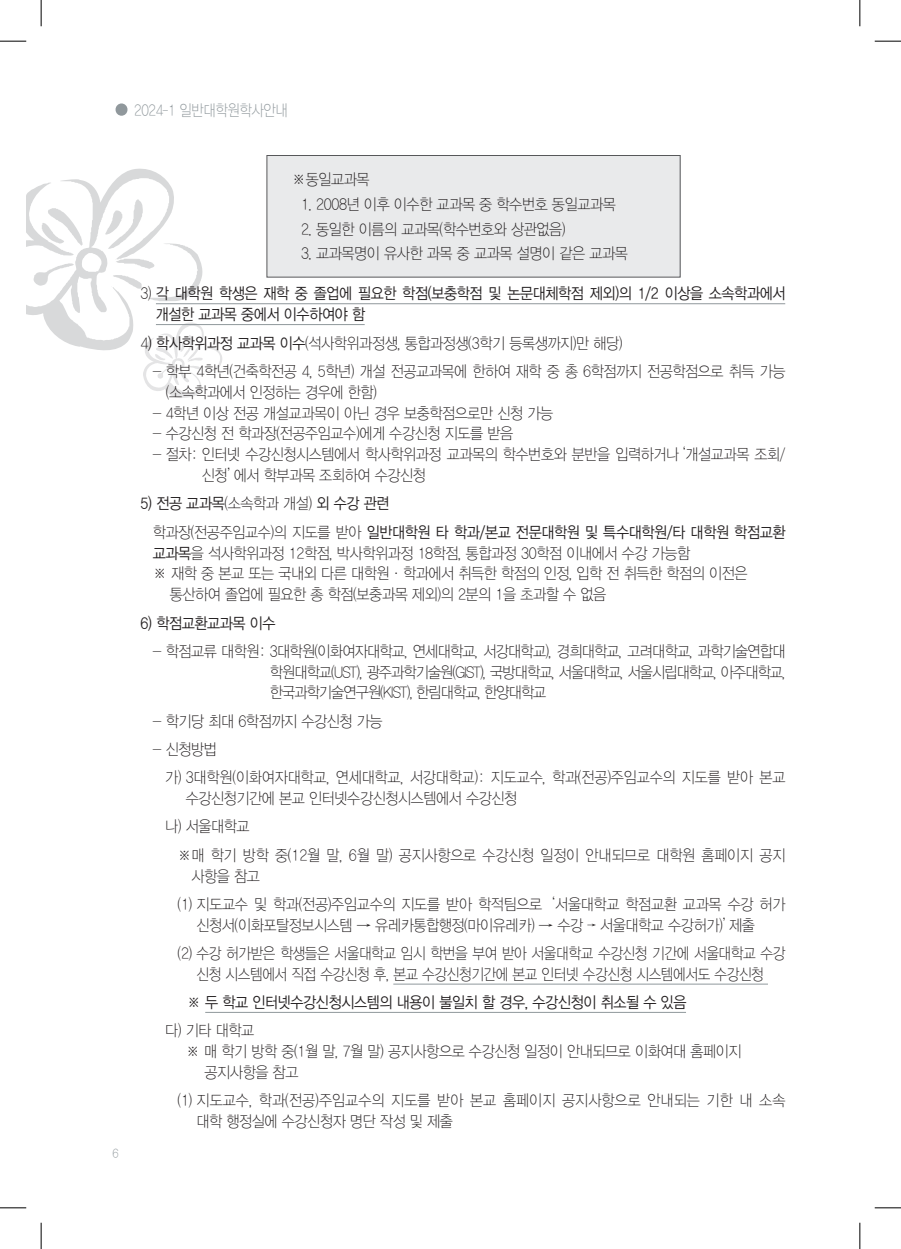
<style>
.page{position:relative;width:901px;height:1249px;background:#fff}
.page>*{position:absolute;margin:0;border:0;box-sizing:border-box;transform-origin:0 0}
.t1{font:15.75px/20.8px "YDIYGO310";letter-spacing:-.025em;color:#231f20;scale:.9 1}
.t2{font:15.75px/20.8px "YDIYGO320";letter-spacing:-.025em;color:#231f20;scale:.9 1}
.t3{font:15.75px/20.8px "YDIYGO310";letter-spacing:.005em;color:#231f20;scale:.9 1}
.t4{font:15.75px "YDIYGO310";letter-spacing:-.025em;color:#90989c;scale:.85 1}
.t5{font:12.25px "YDIYGO310";color:#90989c;scale:.9 1}
.s1{font-family:"YDIYGO310"}
.s2{font-family:"YDIYGO320"}
</style>
<div class="page">
<div style="left:116px;top:103px;width:11px;height:13px;background:#90989c;border-radius:6px"></div>
<svg style="left:26px;top:168px;width:197px;height:230px"></svg>
<hr style="left:156px;top:303px;width:629px;height:1px;background:#90989c">
<hr style="left:156px;top:324px;width:209px;height:1px;background:#90989c">
<hr style="left:393px;top:983px;width:375px;height:1px;background:#90989c">
<hr style="left:205px;top:1011px;width:481px;height:1px;background:#90989c">
<div style="left:267px;top:155px;width:413px;height:122px;background:#e9eaeb"></div>
<div style="left:267px;top:155px;width:413px;height:122px;border:1px solid #57585a"></div>
<svg style="left:587px;top:923px;width:9px;height:3px"></svg>
<svg style="left:0;top:41px;width:26px;height:1px"></svg>
<svg style="left:875px;top:41px;width:26px;height:1px"></svg>
<svg style="left:0;top:1207px;width:26px;height:1px"></svg>
<svg style="left:875px;top:1207px;width:26px;height:1px"></svg>
<svg style="left:41px;top:0;width:1px;height:26px"></svg>
<svg style="left:41px;top:1222px;width:1px;height:26px"></svg>
<svg style="left:859px;top:0;width:1px;height:26px"></svg>
<svg style="left:859px;top:1222px;width:1px;height:26px"></svg>
<p class="t4" style="left:134px;top:102px;width:182px">2024-1 일반대학원학사안내</p>
<p class="t5" style="left:112px;top:1146px;width:8px">6</p>
<p class="t1" style="left:292px;top:169px;width:88px">※동일교과목</p>
<p class="t1" style="left:301px;top:194px;width:351px">1. 2008년 이후 이수한 교과목 중 학수번호 동일교과목</p>
<p class="t1" style="left:301px;top:218px;width:295px">2. 동일한 이름의 교과목(학수번호와 상관없음)</p>
<p class="t1" style="left:301px;top:243px;width:365px">3. 교과목명이 유사한 과목 중 교과목 설명이 같은 교과목</p>
<p class="t2" style="left:156px;top:283px;width:701px;text-indent:-16px"><span class="s1">3)</span> 각 대학원 학생은 재학 중 졸업에 필요한 학점(보충학점 및 논문대체학점 제외)의 1/2 이상을 소속학과에서 개설한 교과목 중에서 이수하여야 함</p>
<p class="t1" style="left:140px;top:332px;width:537px">4<span class="s2">) 학사학위과정 교과목 이수</span>(석사학위과정생, 통합과정생(3학기 등록생까지)만 해당)</p>
<p class="t1" style="left:166px;top:361px;width:690px;text-indent:-13px">- 학부 4학년(건축학전공 4, 5학년) 개설 전공교과목에 한하여 재학 중 총 6학점까지 전공학점으로 취득 가능 (소속학과에서 인정하는 경우에 한함)</p>
<p class="t1" style="left:153px;top:402px;width:446px">- 4학년 이상 전공 개설교과목이 아닌 경우 보충학점으로만 신청 가능</p>
<p class="t1" style="left:153px;top:423px;width:402px">- 수강신청 전 학과장(전공주임교수)에게 수강신청 지도를 받음</p>
<p class="t1" style="left:202px;top:444px;width:650px;text-indent:-49px">- 절차: 인터넷 수강신청시스템에서 학사학위과정 교과목의 학수번호와 분반을 입력하거나‘개설교과목 조회/ 신청’에서 학부과목 조회하여 수강신청</p>
<p class="t2" style="left:140px;top:493px;width:278px">5) 전공 교과목<span class="s1">(소속학과 개설)</span> 외 수강 관련</p>
<p class="t2" style="left:153px;top:521px;width:704px"><span class="s1">학과장(전공주임교수)의 지도를 받아</span> 일반대학원 타 학과/본교 전문대학원 및 특수대학원/타 대학원 학점교환</p>
<p class="t1" style="left:153px;top:542px;width:598px"><span class="s2">교과목</span>을 석사학위과정 12학점, 박사학위과정 18학점, 통합과정 30학점 이내에서 수강 가능함</p>
<p class="t1" style="left:153px;top:563px;width:662px">※ 재학 중 본교 또는 국내외 다른 대학원·학과에서 취득한 학점의 인정, 입학 전 취득한 학점의 이전은</p>
<p class="t1" style="left:170px;top:584px;width:486px">통산하여 졸업에 필요한 총 학점(보충과목 제외)의 2분의 1을 초과할 수 없음</p>
<p class="t2" style="left:140px;top:612px;width:152px">6) 학점교환교과목 이수</p>
<p class="t1" style="left:270px;top:640px;width:574px;text-align:justify;text-indent:-117px">- 학점교류 대학원: 3대학원(이화여자대학교, 연세대학교, 서강대학교), 경희대학교, 고려대학교, 과학기술연합대 학원대학교(UST), 광주과학기술원(GIST), 국방대학교, 서울대학교, 서울시립대학교, 아주대학교, 한국과학기술연구원(KIST), 한림대학교, 한양대학교</p>
<p class="t1" style="left:153px;top:710px;width:257px">- 학기당 최대 6학점까지 수강신청 가능</p>
<p class="t1" style="left:153px;top:739px;width:73px">- 신청방법</p>
<p class="t1" style="left:186px;top:767px;width:668px;text-indent:-21px">가) 3대학원(이화여자대학교, 연세대학교, 서강대학교): 지도교수, 학과(전공)주임교수의 지도를 받아 본교 수강신청기간에 본교 인터넷수강신청시스템에서 수강신청</p>
<p class="t1" style="left:165px;top:816px;width:95px">나) 서울대학교</p>
<p class="t1" style="left:191px;top:844px;width:661px;text-indent:-14px">※매 학기 방학 중(12월 말, 6월 말) 공지사항으로 수강신청 일정이 안내되므로 대학원 홈페이지 공지 사항을 참고</p>
<p class="t1" style="left:197px;top:893px;width:656px;text-indent:-19px">(1) 지도교수 및 학과(전공)주임교수의 지도를 받아 학적팀으로‘서울대학교 학점교환 교과목 수강 허가 신청서(이화포탈정보시스템 → 유레카통합행정(마이유레카) → 수강 서울대학교 수강허가)’제출</p>
<p class="t1" style="left:178px;top:942px;width:677px;text-align:center">(2) 수강 허가받은 학생들은 서울대학교 임시 학번을 부여 받아 서울대학교 수강신청 기간에 서울대학교 수강 신청 시스템에서 직접 수강신청 후, 본교 수강신청기간에 본교 인터넷 수강신청 시스템에서도 수강신청</p>
<p class="t2" style="left:187px;top:991px;width:556px">※ 두 학교 인터넷수강신청시스템의 내용이 불일치 할 경우, 수강신청이 취소될 수 있음</p>
<p class="t1" style="left:165px;top:1020px;width:100px">다) 기타 대학교</p>
<p class="t1" style="left:186px;top:1041px;width:619px">※ 매 학기 방학 중(1월 말, 7월 말) 공지사항으로 수강신청 일정이 안내되므로 이화여대 홈페이지</p>
<p class="t1" style="left:205px;top:1061px;width:106px">공지사항을 참고</p>
<p class="t3" style="left:197px;top:1090px;width:656px;text-indent:-19px">(1) 지도교수, 학과(전공)주임교수의 지도를 받아 본교 홈페이지 공지사항으로 안내되는 기한 내 소속 대학 행정실에 수강신청자 명단 작성 및 제출</p>
</div>
